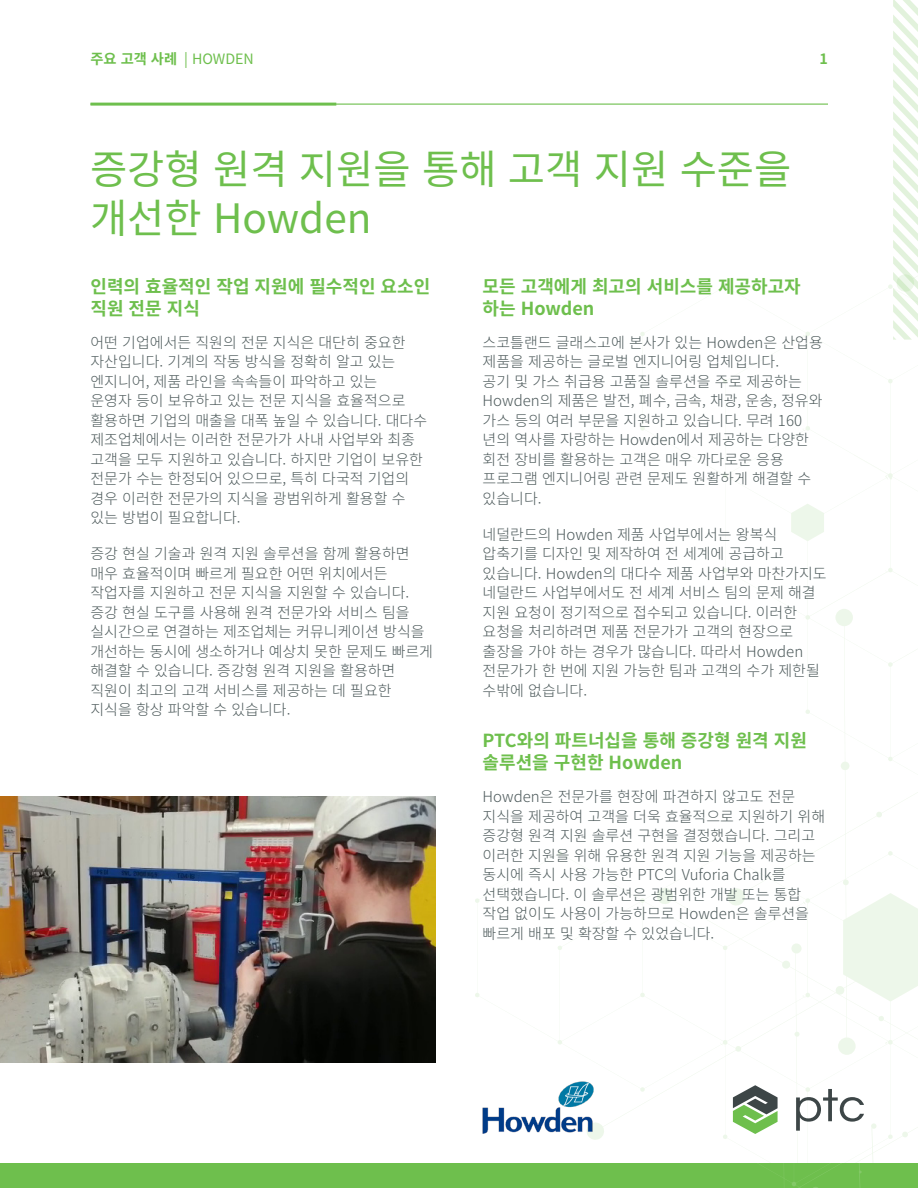
<style>
.page{position:relative;width:918px;height:1188px;background:#fff}
.page>*{position:absolute;margin:0;border:0;box-sizing:border-box;transform-origin:0 0}
.t1{font:40.5px/48.6px "Noto Sans CJ Kkr";color:#6ebf4d}
.t2{font:700 18px/21.6px "Noto Sans CJ Kkr";color:#6ebf4d}
.Body{font:300 15px/19.5px "Noto Sans CJ Kkr";color:#4c595a}
.t3{font:14.25px "Noto Sans CJ Kkr";color:#6ebf4d}
.t4{font:700 14.25px "Noto Sans CJ Kkr";color:#6ebf4d}
.s1{font-weight:700}
</style>
<div class="page">
<div style="left:0;top:1164px;width:918px;height:24px;background:#6ebf4d"></div>
<svg style="left:475px;top:103px;width:443px;height:1061px"></svg>
<svg style="left:784px;top:1164px;width:78px;height:24px"></svg>
<hr style="left:90px;top:104px;width:738px;height:1px;background:#6ebf4d">
<svg style="left:893px;top:0;width:25px;height:340px"></svg>
<svg style="left:796px;top:1089px;width:68px;height:42px"></svg>
<svg style="left:733px;top:1085px;width:45px;height:49px"></svg>
<img style="left:478px;top:1073px;width:119px;height:68px">
<hr style="left:90px;top:103px;width:246px;height:3px;background:#6ebf4d">
<img style="left:0;top:796px;width:436px;height:266px">
<p class="t3" style="left:90px;top:51px;width:165px"><span class="s1">주요 고객 사례</span> | HOWDEN</p>
<p class="t4" style="left:820px;top:51px;width:10px">1</p>
<h2 class="t1" style="left:90px;top:146px;width:703px">증강형 원격 지원을 통해 고객 지원 수준을 개선한 Howden</h2>
<h2 class="t2" style="left:90px;top:276px;width:341px">인력의 효율적인 작업 지원에 필수적인 요소인 직원 전문 지식</h2>
<p class="Body" style="left:90px;top:333px;width:338px">어떤 기업에서든 직원의 전문 지식은 대단히 중요한 자산입니다. 기계의 작동 방식을 정확히 알고 있는 엔지니어, 제품 라인을 속속들이 파악하고 있는<br>운영자 등이 보유하고 있는 전문 지식을 효율적으로 활용하면 기업의 매출을 대폭 높일 수 있습니다. 대다수 제조업체에서는 이러한 전문가가 사내 사업부와 최종 고객을 모두 지원하고 있습니다. 하지만 기업이 보유한 전문가 수는 한정되어 있으므로, 특히 다국적 기업의 경우 이러한 전문가의 지식을 광범위하게 활용할 수 있는 방법이 필요합니다.</p>
<p class="Body" style="left:90px;top:544px;width:344px">증강 현실 기술과 원격 지원 솔루션을 함께 활용하면 매우 효율적이며 빠르게 필요한 어떤 위치에서든 작업자를 지원하고 전문 지식을 지원할 수 있습니다. 증강 현실 도구를 사용해 원격 전문가와 서비스 팀을 실시간으로 연결하는 제조업체는 커뮤니케이션 방식을 개선하는 동시에 생소하거나 예상치 못한 문제도 빠르게 해결할 수 있습니다. 증강형 원격 지원을 활용하면 직원이 최고의 고객 서비스를 제공하는 데 필요한 지식을 항상 파악할 수 있습니다.</p>
<h2 class="t2" style="left:483px;top:276px;width:320px">모든 고객에게 최고의 서비스를 제공하고자 하는 Howden</h2>
<p class="Body" style="left:483px;top:333px;width:342px">스코틀랜드 글래스고에 본사가 있는 Howden은 산업용 제품을 제공하는 글로벌 엔지니어링 업체입니다.<br>공기 및 가스 취급용 고품질 솔루션을 주로 제공하는<br>Howden의 제품은 발전, 폐수, 금속, 채광, 운송, 정유와 가스 등의 여러 부문을 지원하고 있습니다. 무려 160 년의 역사를 자랑하는 Howden에서 제공하는 다양한 회전 장비를 활용하는 고객은 매우 까다로운 응용 프로그램 엔지니어링 관련 문제도 원활하게 해결할 수 있습니다.</p>
<p class="Body" style="left:483px;top:525px;width:346px">네덜란드의 Howden 제품 사업부에서는 왕복식 압축기를 디자인 및 제작하여 전 세계에 공급하고 있습니다. Howden의 대다수 제품 사업부와 마찬가지도 네덜란드 사업부에서도 전 세계 서비스 팀의 문제 해결 지원 요청이 정기적으로 접수되고 있습니다. 이러한 요청을 처리하려면 제품 전문가가 고객의 현장으로 출장을 가야 하는 경우가 많습니다. 따라서 Howden 전문가가 한 번에 지원 가능한 팀과 고객의 수가 제한될 수밖에 없습니다.</p>
<h2 class="t2" style="left:483px;top:730px;width:326px">PTC와의 파트너십을 통해 증강형 원격 지원 솔루션을 구현한 Howden</h2>
<p class="Body" style="left:483px;top:787px;width:344px">Howden은 전문가를 현장에 파견하지 않고도 전문 지식을 제공하여 고객을 더욱 효율적으로 지원하기 위해 증강형 원격 지원 솔루션 구현을 결정했습니다. 그리고 이러한 지원을 위해 유용한 원격 지원 기능을 제공하는 동시에 즉시 사용 가능한 PTC의 Vuforia Chalk를 선택했습니다. 이 솔루션은 광범위한 개발 또는 통합 작업 없이도 사용이 가능하므로 Howden은 솔루션을 빠르게 배포 및 확장할 수 있었습니다.</p>
</div>
